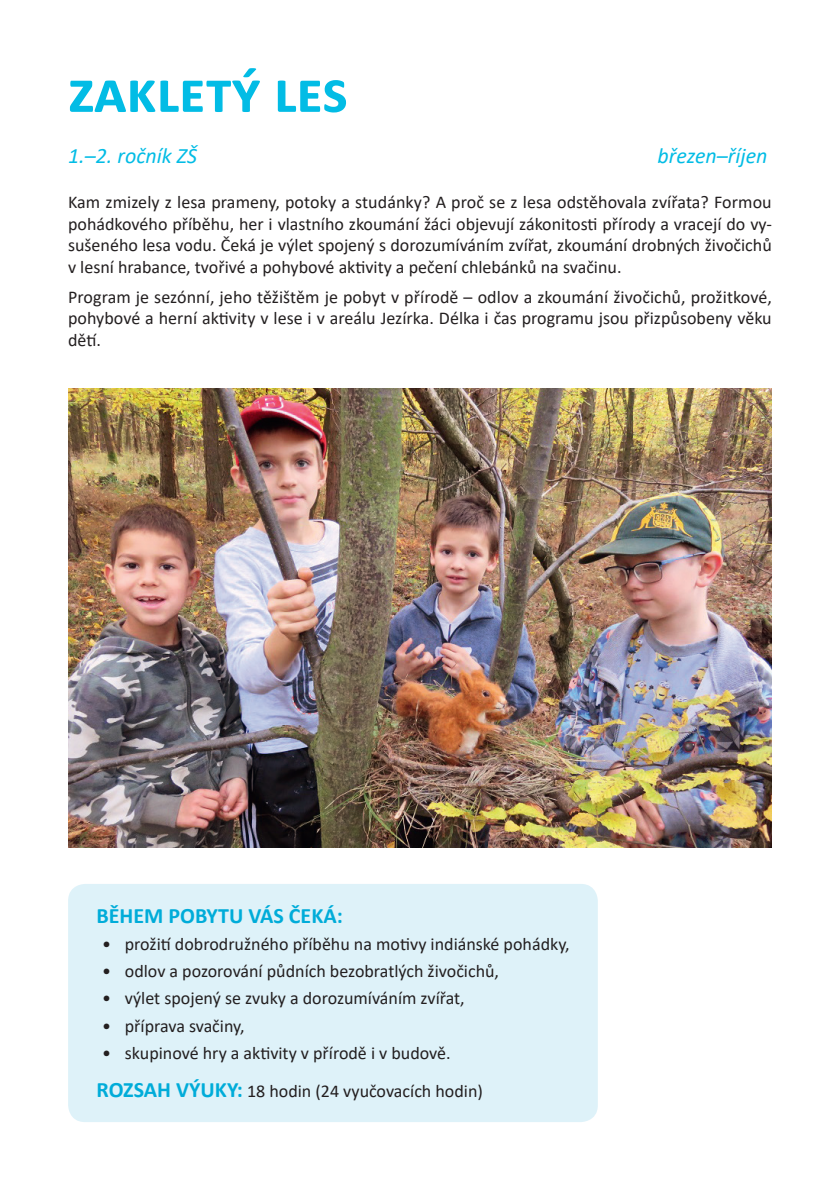
<style>
.page{position:relative;width:840px;height:1191px;background:#fff}
.page>*{position:absolute;margin:0;border:0;box-sizing:border-box;transform-origin:0 0}
.t1{font:700 60px "Calibri";color:#02bce5}
.t2{font:italic 22px "Calibri";color:#02bce5}
.t3{font:700 22px "Calibri";color:#00acd9}
.t4{font:18px/21.6px "Calibri";color:#231f20;text-align:justify}
.s1{font-weight:700;font-size:22px;color:#00acd9}
</style>
<div class="page">
<img style="left:68px;top:388px;width:702px;height:460px">
<div style="left:68px;top:884px;width:529px;height:238px;background:#def2f9;border-radius:17px"></div>
<h1 class="t1" style="left:68px;top:49px;width:281px">zakletý les</h1>
<p class="t2" style="left:68px;top:140px;width:130px">1.–2. ročník ZŠ</p>
<p class="t2" style="left:657px;top:140px;width:111px">březen–říjen</p>
<p class="t4" style="left:68px;top:191px;width:704px">Kam zmizely z lesa prameny, potoky a studánky? A proč se z lesa odstěhovala zvířata? Formou pohádkového příběhu, her i vlastního zkoumání žáci objevují zákonitosti přírody a vracejí do vy&shy;sušeného lesa vodu. Čeká je výlet spojený s dorozumíváním zvířat, zkoumání drobných živočichů v lesní hrabance, tvořivé a pohybové aktivity a pečení chlebánků na svačinu.</p>
<p class="t4" style="left:68px;top:286px;width:705px">Program je sezónní, jeho těžištěm je pobyt v přírodě – odlov a zkoumání živočichů, prožitkové, pohybové a herní aktivity v lese i v areálu Jezírka. Délka i čas programu jsou přizpůsobeny věku dětí.</p>
<p class="t3" style="left:96px;top:899px;width:248px">BĚHEM POBYTU VÁS ČEKÁ:</p>
<p class="t4" style="left:102px;top:932px;width:469px">• prožití dobrodružného příběhu na motivy indiánské pohádky,</p>
<p class="t4" style="left:102px;top:960px;width:398px">• odlov a pozorování půdních bezobratlých živočichů,</p>
<p class="t4" style="left:102px;top:987px;width:364px">• výlet spojený se zvuky a dorozumíváním zvířat,</p>
<p class="t4" style="left:102px;top:1014px;width:144px">• příprava svačiny,</p>
<p class="t4" style="left:96px;top:1033px;width:388px;line-height:37.8px;text-indent:6px">• skupinové hry a aktivity v přírodě i v budově.<br><span class="s1">ROZSAH VÝUKY:</span> 18 hodin (24 vyučovacích hodin)</p>
</div>
